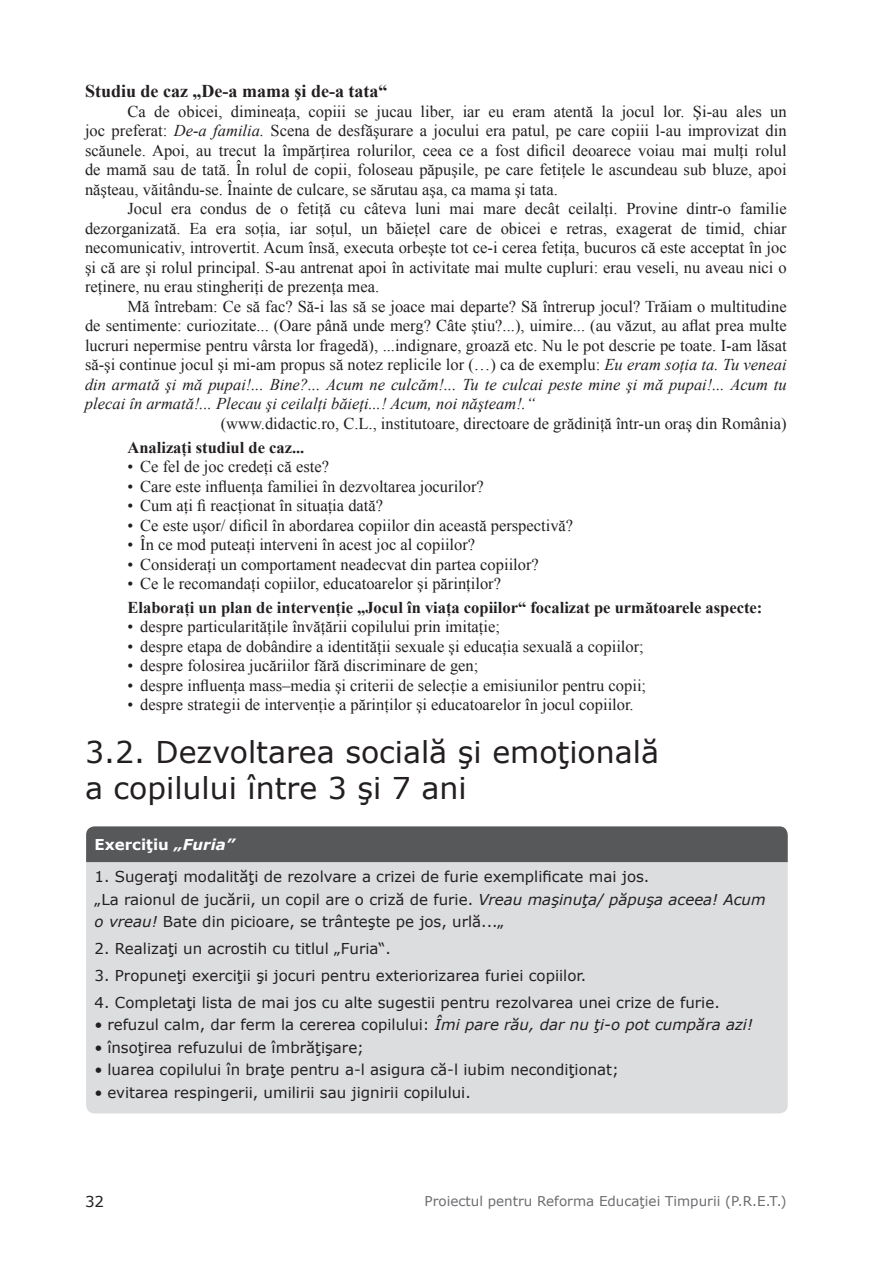
<style>
.page{position:relative;width:893px;height:1263px;background:#fff}
.page>*{position:absolute;margin:0;border:0;box-sizing:border-box;transform-origin:0 0}
.t1{font:30px/36px "Verdana";color:#231f20}
.t2{font:700 18px "Times New Roman";color:#231f20}
.t3{font:16.5px/19.5px "Times New Roman";color:#231f20;text-align:justify}
.t4{font:700 16.5px "Times New Roman";color:#231f20}
.t5{font:15px/22.5px "Verdana";color:#231f20}
.t6{font:700 15px "Verdana";color:#fff}
.t7{font:13.5px "Verdana";color:#6c6d70}
.s1{font-style:italic}
</style>
<div class="page">
<div style="left:86px;top:826px;width:702px;height:36px;background:#57585a"></div>
<div style="left:86px;top:862px;width:702px;height:251px;background:#dcdddf"></div>
<p class="t2" style="left:85px;top:79px;width:304px">Studiu de caz „De-a mama şi de-a tata“</p>
<p class="t3" style="left:85px;top:101px;width:703px;text-indent:43px">Ca de obicei, dimineaţa, copiii se jucau liber, iar eu eram atentă la jocul lor. Şi-au ales un joc preferat: <span class="s1">De-a familia.</span> Scena de desfăşurare a jocului era patul, pe care copiii l-au improvizat din scăunele. Apoi, au trecut la împărţirea rolurilor, ceea ce a fost dificil deoarece voiau mai mulţi rolul de mamă sau de tată. În rolul de copii, foloseau păpuşile, pe care fetiţele le ascundeau sub bluze, apoi năşteau, văitându-se. Înainte de culcare, se sărutau aşa, ca mama şi tata.</p>
<p class="t3" style="left:85px;top:199px;width:703px;text-indent:43px">Jocul era condus de o fetiţă cu câteva luni mai mare decât ceilalţi. Provine dintr-o familie dezorganizată. Ea era soţia, iar soţul, un băieţel care de obicei e retras, exagerat de timid, chiar necomunicativ, introvertit. Acum însă, executa orbeşte tot ce-i cerea fetiţa, bucuros că este acceptat în joc şi că are şi rolul principal. S-au antrenat apoi în activitate mai multe cupluri: erau veseli, nu aveau nici o reţinere, nu erau stingheriţi de prezenţa mea.</p>
<p class="t3" style="left:85px;top:296px;width:703px;text-indent:43px">Mă întrebam: Ce să fac? Să-i las să se joace mai departe? Să întrerup jocul? Trăiam o multitudine de sentimente: curiozitate... (Oare până unde merg? Câte ştiu?...), uimire... (au văzut, au aflat prea multe lucruri nepermise pentru vârsta lor fragedă), ...indignare, groază etc. Nu le pot descrie pe toate. I-am lăsat să-şi continue jocul şi mi-am propus să notez replicile lor (…) ca de exemplu: <span class="s1">Eu eram soţia ta. Tu veneai din armată şi mă pupai!... Bine?... Acum ne culcăm!... Tu te culcai peste mine şi mă pupai!... Acum tu plecai în armată!... Plecau şi ceilalţi băieţi...! Acum, noi năşteam!.“</span></p>
<p class="t3" style="left:221px;top:413px;width:567px">(www.didactic.ro, C.L., institutoare, directoare de grădiniţă într-un oraş din România)</p>
<p class="t4" style="left:127px;top:436px;width:178px">Analizaţi studiul de caz...</p>
<p class="t3" style="left:127px;top:457px;width:203px">• Ce fel de joc credeţi că este?</p>
<p class="t3" style="left:127px;top:476px;width:358px">• Care este influenţa familiei în dezvoltarea jocurilor?</p>
<p class="t3" style="left:127px;top:496px;width:257px">• Cum aţi fi reacţionat în situaţia dată?</p>
<p class="t3" style="left:127px;top:515px;width:447px">• Ce este uşor/ dificil în abordarea copiilor din această perspectivă?</p>
<p class="t3" style="left:127px;top:535px;width:349px">• În ce mod puteaţi interveni în acest joc al copiilor?</p>
<p class="t3" style="left:127px;top:554px;width:413px">• Consideraţi un comportament neadecvat din partea copiilor?</p>
<p class="t3" style="left:127px;top:574px;width:375px">• Ce le recomandaţi copiilor, educatoarelor şi părinţilor?</p>
<p class="t4" style="left:127px;top:596px;width:636px">Elaboraţi un plan de intervenţie „Jocul în viaţa copiilor“ focalizat pe următoarele aspecte:</p>
<p class="t3" style="left:127px;top:617px;width:374px">• despre particularităţile învăţării copilului prin imitaţie;</p>
<p class="t3" style="left:127px;top:636px;width:518px">• despre etapa de dobândire a identităţii sexuale şi educaţia sexuală a copiilor;</p>
<p class="t3" style="left:127px;top:656px;width:352px">• despre folosirea jucăriilor fără discriminare de gen;</p>
<p class="t3" style="left:127px;top:675px;width:520px">• despre influenţa mass–media şi criterii de selecţie a emisiunilor pentru copii;</p>
<p class="t3" style="left:127px;top:695px;width:508px">• despre strategii de intervenţie a părinţilor şi educatoarelor în jocul copiilor.</p>
<h1 class="t1" style="left:85px;top:733px;width:576px">3.2. Dezvoltarea socială şi emoţională a copilului între 3 şi 7 ani</h1>
<p class="t6" style="left:95px;top:835px;width:142px">Exerciţiu <span class="s1">„Furia”</span></p>
<p class="t5" style="left:95px;top:865px;width:672px">1. Sugeraţi modalităţi de rezolvare a crizei de furie exemplificate mai jos.<br>„La raionul de jucării, un copil are o criză de furie. <span class="s1">Vreau maşinuţa/ păpuşa aceea! Acum o vreau!</span> Bate din picioare, se trânteşte pe jos, urlă...„</p>
<p class="t5" style="left:95px;top:937px;width:298px">2. Realizaţi un acrostih cu titlul „Furia“.</p>
<p class="t5" style="left:95px;top:964px;width:493px">3. Propuneţi exerciţii şi jocuri pentru exteriorizarea furiei copiilor.</p>
<p class="t5" style="left:95px;top:990px;width:627px">4. Completaţi lista de mai jos cu alte sugestii pentru rezolvarea unei crize de furie.</p>
<p class="t5" style="left:95px;top:1013px;width:660px">• refuzul calm, dar ferm la cererea copilului: <span class="s1">Îmi pare rău, dar nu ţi-o pot cumpăra azi!</span></p>
<p class="t5" style="left:95px;top:1035px;width:271px">• însoţirea refuzului de îmbrăţişare;</p>
<p class="t5" style="left:95px;top:1058px;width:526px">• luarea copilului în braţe pentru a-l asigura că-l iubim necondiţionat;</p>
<p class="t5" style="left:95px;top:1080px;width:378px">• evitarea respingerii, umilirii sau jignirii copilului.</p>
<p class="t5" style="left:85px;top:1190px;width:21px">32</p>
<p class="t7" style="left:425px;top:1192px;width:364px">Proiectul pentru Reforma Educaţiei Timpurii (P.R.E.T.)</p>
</div>
